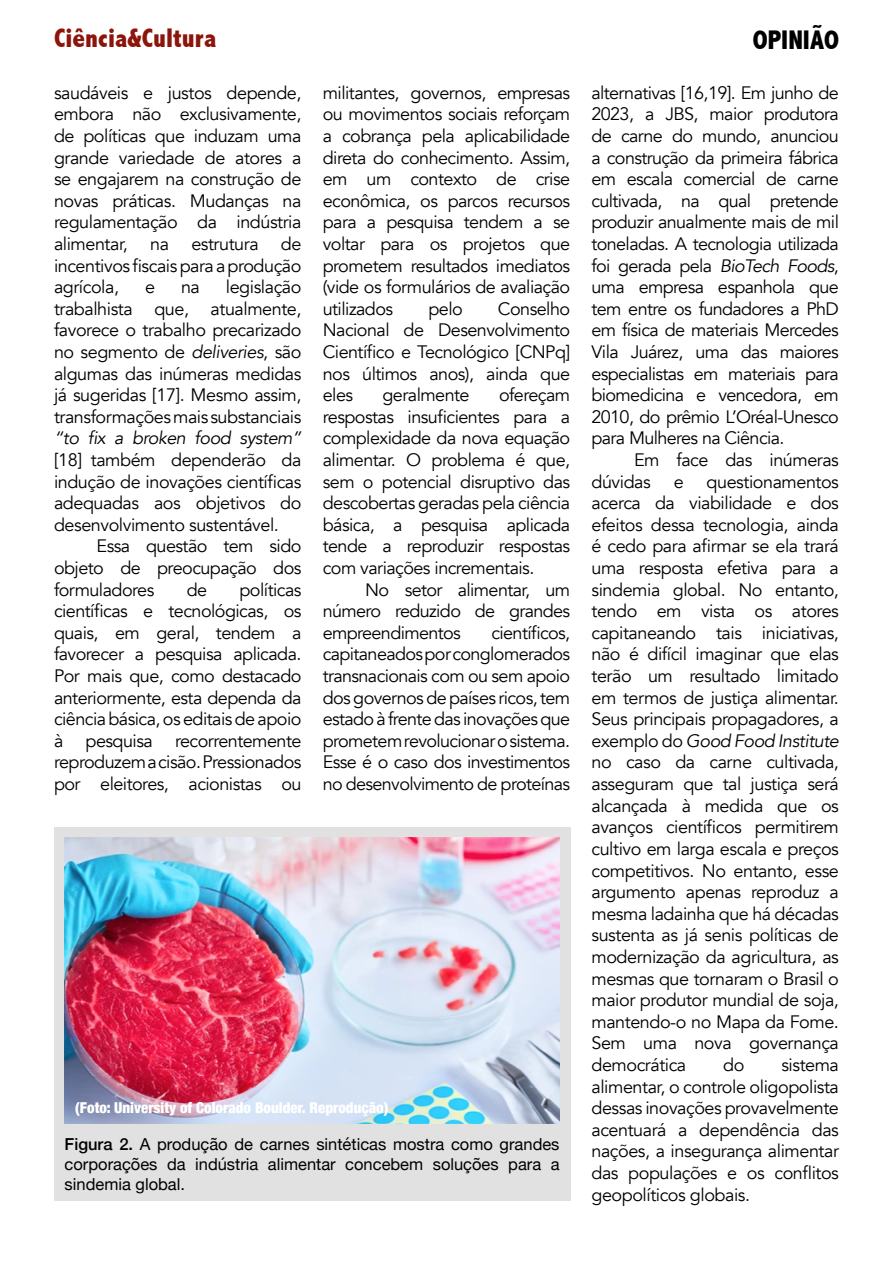
<style>
.page{position:relative;width:893px;height:1263px;background:#fff}
.page>*{position:absolute;margin:0;border:0;box-sizing:border-box;transform-origin:0 0}
.t1{font:800 condensed 27px "Abadi";color:#8d140b}
.t2{font:800 condensed 27px "Abadi";color:#000}
.t3{font:18px/21.6px "Avenir";letter-spacing:-.03em;color:#000;text-align:justify}
.t4{font:italic 18px "Avenir";letter-spacing:-.025em;color:#000}
.t5{font:16.5px/19.8px "Helvetica Neue";color:#000;text-align:justify}
.t6{font:900 condensed 15px "Helvetica Neue";color:#fff}
.s1{font-style:italic}
.s2{font-weight:500}
</style>
<div class="page">
<div style="left:54px;top:827px;width:516px;height:373px;background:#e1e1e1"></div>
<img style="left:65px;top:837px;width:495px;height:286px">
<h1 class="t1" style="left:54px;top:22px;width:164px">Ciência&amp;Cultura</h1>
<h1 class="t2" style="left:753px;top:25px;width:88px">OPINIÃO</h1>
<p class="t3" style="left:54px;top:82px;width:249px">saudáveis e justos depende, embora não exclusivamente, de políticas que induzam uma grande variedade de atores a se engajarem na construção de novas práticas. Mudanças na regulamentação da indústria alimentar, na estrutura de incentivos fiscais para a produção agrícola,</p>
<p class="t3" style="left:591px;top:82px;width:249px">alternativas [16,19]. Em junho de 2023, a JBS, maior produtora de carne do mundo, anunciou a construção da primeira fábrica em escala comercial de carne cultivada, na qual pretende produzir anualmente mais de mil toneladas. A tecnologia utilizada foi gerada pela <span class="s1">BioTech Foods</span>, uma empresa espanhola que tem entre os fundadores a PhD em física de materiais Mercedes Vila Juárez, uma das maiores especialistas em materiais para biomedicina e vencedora, em 2010, do prêmio L’Oréal-Unesco para Mulheres na Ciência.</p>
<p class="t3" style="left:591px;top:449px;width:249px;text-indent:43px">Em face das inúmeras dúvidas</p>
<p class="t3" style="left:323px;top:82px;width:249px">militantes, governos, empresas ou movimentos sociais reforçam a cobrança pela aplicabilidade direta do conhecimento. Assim, em um contexto de crise econômica, os parcos recursos para a pesquisa tendem a se voltar para os projetos que prometem resultados imediatos (vide os formulários de avaliação utilizados</p>
<p class="t3" style="left:54px;top:277px;width:249px;text-indent:172px">legislação trabalhista que, atualmente, favorece o trabalho precarizado no segmento de <span class="s1">deliveries</span>, são algumas das inúmeras medidas já sugeridas [17]. Mesmo assim, transformações mais substanciais</p>
<p class="t4" style="left:54px;top:427px;width:249px">“to fix a broken food system”</p>
<p class="t3" style="left:54px;top:449px;width:249px">[18] também dependerão da indução de inovações científicas adequadas aos objetivos do desenvolvimento sustentável.</p>
<p class="t3" style="left:54px;top:536px;width:249px;text-indent:43px">Essa questão tem sido objeto de preocupação dos formuladores</p>
<p class="t3" style="left:145px;top:277px;width:12px">e</p>
<p class="t3" style="left:181px;top:277px;width:20px">na</p>
<p class="t3" style="left:323px;top:298px;width:249px;text-indent:175px">Conselho Nacional de Desenvolvimento Científico e Tecnológico [CNPq] nos últimos anos), ainda que eles</p>
<p class="t3" style="left:428px;top:298px;width:36px">pelo</p>
<p class="t3" style="left:323px;top:385px;width:249px;text-indent:176px">ofereçam respostas insuficientes para a complexidade da nova equação alimentar. O problema é que, sem o potencial disruptivo das descobertas geradas pela ciência básica, a pesquisa aplicada tende a reproduzir respostas com variações incrementais.</p>
<p class="t3" style="left:323px;top:579px;width:249px;text-indent:43px">No setor alimentar, um número reduzido de grandes empreendimentos</p>
<p class="t3" style="left:382px;top:385px;width:89px">geralmente</p>
<p class="t3" style="left:591px;top:471px;width:249px;text-indent:115px">questionamentos acerca da viabilidade e dos efeitos dessa tecnologia, ainda é cedo para afirmar se ela trará uma resposta efetiva para a sindemia global. No entanto, tendo em vista os atores capitaneando tais iniciativas, não é difícil imaginar que elas terão um resultado limitado em termos de justiça alimentar.<br>Seus principais propagadores, a exemplo do <span class="s1">Good Food Institute </span>no caso da carne cultivada, asseguram que tal justiça será alcançada à medida que os avanços científicos permitirem cultivo em larga escala e preços competitivos. No entanto, esse argumento apenas reproduz a mesma ladainha que há décadas sustenta as já senis políticas de modernização da agricultura, as mesmas que tornaram o Brasil o maior produtor mundial de soja, mantendo-o no Mapa da Fome.<br>Sem uma nova governança democrática</p>
<p class="t3" style="left:674px;top:471px;width:12px">e</p>
<p class="t3" style="left:54px;top:579px;width:249px;text-indent:185px">políticas científicas e tecnológicas, os quais, em geral, tendem a favorecer a pesquisa aplicada.<br>Por mais que, como destacado anteriormente, esta dependa da ciência básica, os editais de apoio à pesquisa recorrentemente reproduzem a cisão. Pressionados por eleitores, acionistas ou</p>
<p class="t3" style="left:187px;top:579px;width:22px">de</p>
<p class="t3" style="left:323px;top:622px;width:249px;text-indent:169px">científicos, capitaneados por conglomerados transnacionais com ou sem apoio dos governos de países ricos, tem estado à frente das inovações que prometem revolucionar o sistema.<br>Esse é o caso dos investimentos no desenvolvimento de proteínas</p>
<p class="t3" style="left:723px;top:1054px;width:23px">do</p>
<p class="t3" style="left:591px;top:1054px;width:249px;text-indent:190px">sistema alimentar, o controle oligopolista dessas inovações provavelmente acentuará a dependência das nações, a insegurança alimentar das populações e os conflitos geopolíticos globais.</p>
<p class="t6" style="left:75px;top:1095px;width:315px">(Foto: University of Colorado Boulder. Reprodução)</p>
<p class="t5" style="left:65px;top:1135px;width:496px"><span class="s2">Figura 2.</span> A produção de carnes sintéticas mostra como grandes corporações da indústria alimentar concebem soluções para a sindemia global.</p>
</div>
